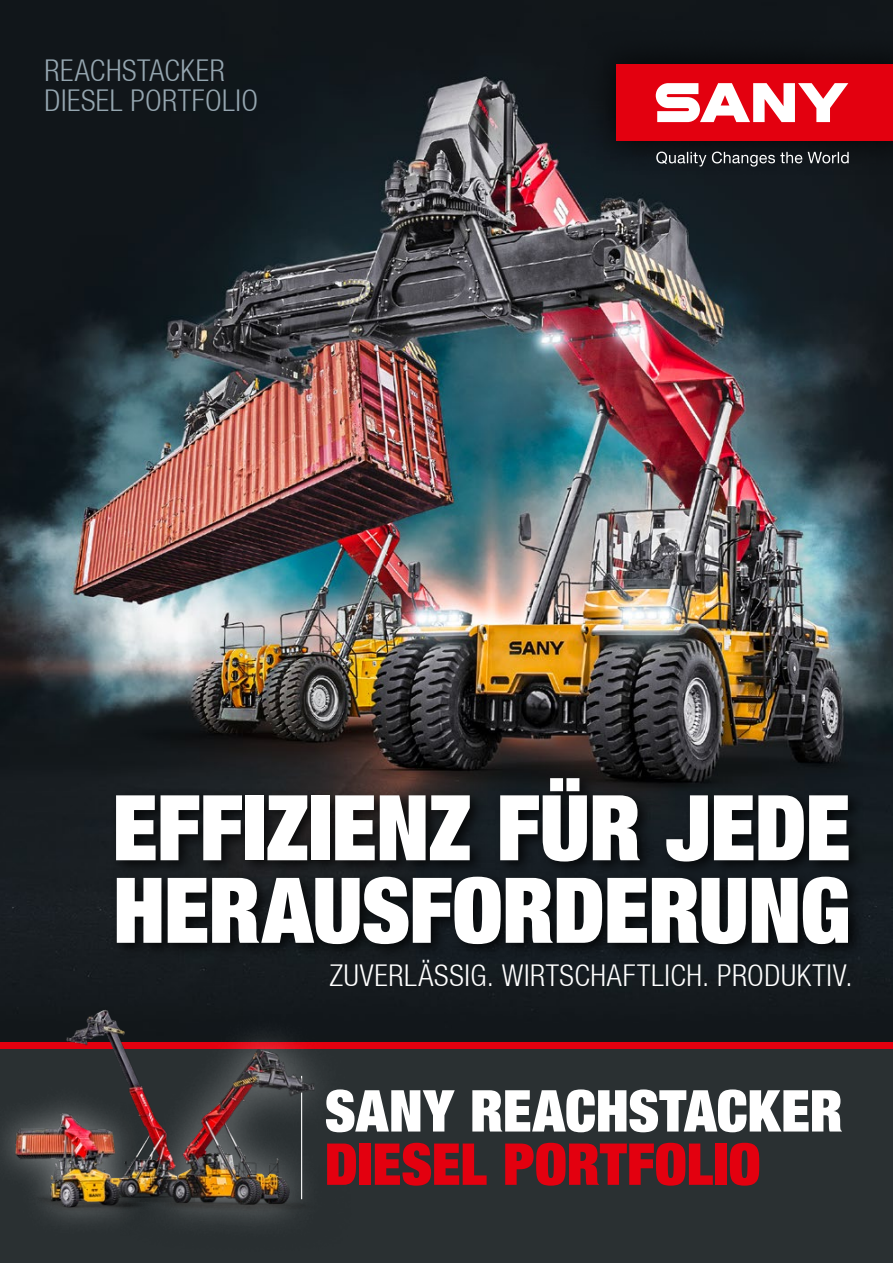
<style>
.page{position:relative;width:893px;height:1263px;background:#fff}
.page>*{position:absolute;margin:0;border:0;box-sizing:border-box;transform-origin:0 0}
.t1{font:900 90px/82.5px "Context Reprise Extra Black S Si Extra";letter-spacing:-.005em;color:#fff}
.t2{font:900 57.3px "Context Reprise Extra Black S Si Extra";color:#fff}
.t3{font:900 57.3px "Context Reprise Extra Black S Si Extra";color:#e3000f}
.t4{font:700 30px "Context Reprise Light Cond S Si";letter-spacing:.02em;color:#fff}
.t5{font:700 30px/30px "Context Reprise Light Cond S Si";letter-spacing:.015em;color:#95a6b0}
</style>
<div class="page">
<img style="left:0;top:0;width:893px;height:1042px">
<div style="left:0;top:1048px;width:893px;height:215px;background:#2a3032"></div>
<div style="left:0;top:1042px;width:893px;height:6px;background:#e3000f"></div>
<img style="left:22px;top:981px;width:172px;height:99px">
<div style="left:0;top:1080px;width:152px;height:160px;background:#fff;opacity:.45"></div>
<div style="left:120px;top:1149px;width:238px;height:104px;background:#fff;opacity:.45"></div>
<div style="left:133px;top:1011px;width:220px;height:232px;background:#fff;opacity:.45"></div>
<div style="left:110px;top:771px;width:755px;height:188px;background:#000;opacity:.75"></div>
<div style="left:582px;top:29px;width:311px;height:146px;background:#101418"></div>
<div style="left:617px;top:64px;width:276px;height:76px;background:#e3000f"></div>
<svg style="left:656px;top:83px;width:192px;height:39px"></svg>
<svg style="left:656px;top:152px;width:193px;height:15px"></svg>
<p class="t5" style="left:45px;top:55px;width:215px">REACHSTACKER<br>DIESEL PORTFOLIO</p>
<h1 class="t1" style="left:113px;top:784px;width:739px">EFFIZIENZ FÜR JEDE<br>HERAUSFORDERUNG</h1>
<p class="t4" style="left:329px;top:958px;width:525px">ZUVERLÄSSIG. WIRTSCHAFTLICH. PRODUKTIV.</p>
<h2 class="t2" style="left:325px;top:1074px;width:519px">SANY REACHSTACKER</h2>
<h2 class="t3" style="left:325px;top:1127px;width:437px">DIESEL PORTFOLIO</h2>
</div>
